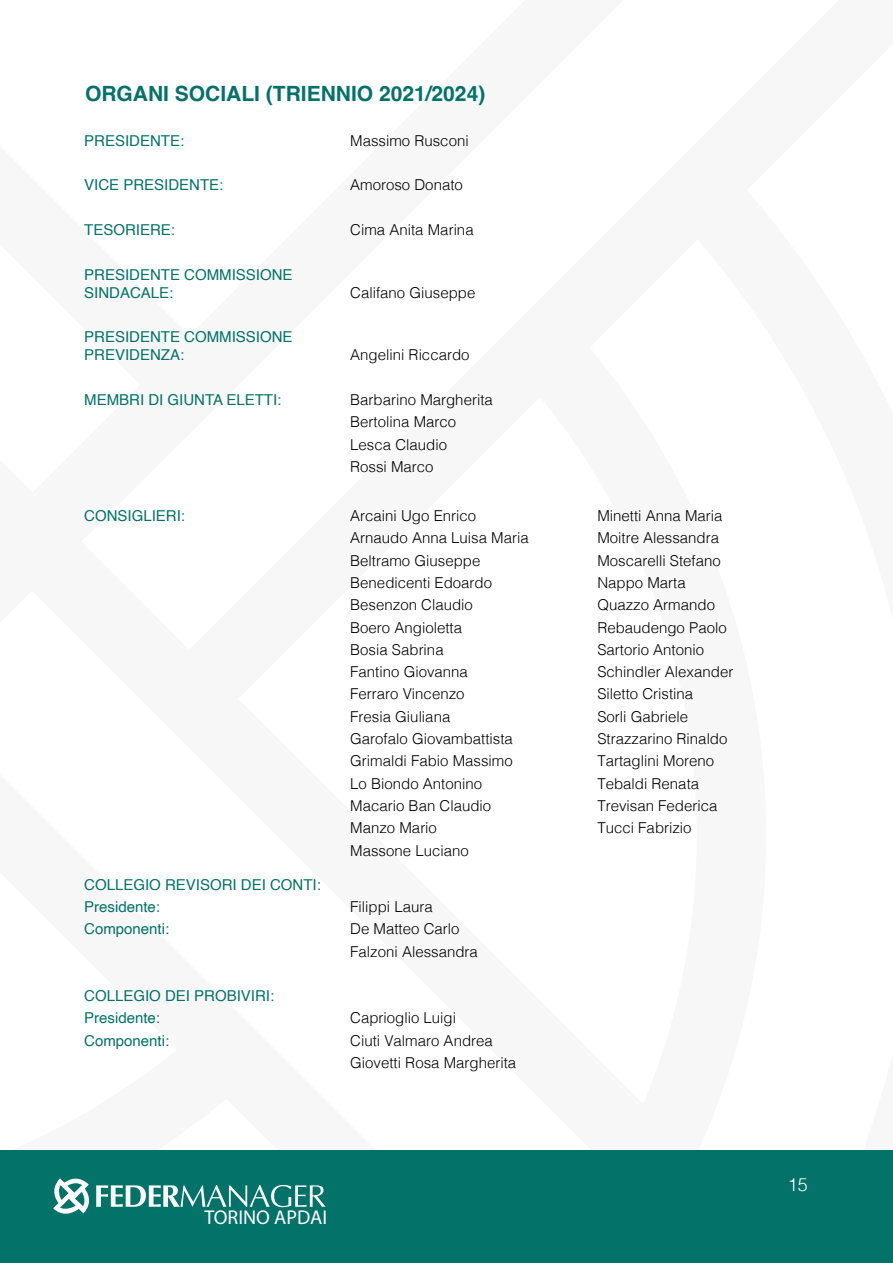
<style>
.page{position:relative;width:893px;height:1263px;background:#fff}
.page>*{position:absolute;margin:0;border:0;box-sizing:border-box;transform-origin:0 0}
.t1{font:700 21px "Helvetica";color:#037269}
.t2{font:19.95px "Myriad Pro";color:#fff}
.t3{font:300 18px "Helvetica";color:#fff}
.t4{font:300 15px/22.4px "Helvetica";color:#000}
.t5{font:15px/18px "Helvetica";color:#037269}
</style>
<div class="page">
<div style="left:0;top:1150px;width:893px;height:113px;background:#037269"></div>
<svg style="left:53px;top:1178px;width:273px;height:36px"></svg>
<h1 class="t1" style="left:85px;top:81px;width:402px">ORGANI SOCIALI (TRIENNIO 2021/2024)</h1>
<p class="t5" style="left:84px;top:133px;width:102px">PRESIDENTE:</p>
<p class="t4" style="left:350px;top:129px;width:120px">Massimo Rusconi</p>
<p class="t5" style="left:84px;top:178px;width:141px">VICE PRESIDENTE:</p>
<p class="t4" style="left:350px;top:174px;width:114px">Amoroso Donato</p>
<p class="t5" style="left:84px;top:222px;width:92px">TESORIERE:</p>
<p class="t4" style="left:350px;top:219px;width:125px">Cima Anita Marina</p>
<p class="t5" style="left:84px;top:267px;width:210px">PRESIDENTE COMMISSIONE<br>SINDACALE:</p>
<p class="t4" style="left:350px;top:281px;width:127px">Califano Giuseppe</p>
<p class="t5" style="left:84px;top:329px;width:210px">PRESIDENTE COMMISSIONE<br>PREVIDENZA:</p>
<p class="t4" style="left:350px;top:344px;width:121px">Angelini Riccardo</p>
<p class="t5" style="left:84px;top:392px;width:199px">MEMBRI DI GIUNTA ELETTI:</p>
<p class="t4" style="left:350px;top:388px;width:144px">Barbarino Margherita<br>Bertolina Marco<br>Lesca Claudio<br>Rossi Marco</p>
<p class="t5" style="left:84px;top:508px;width:102px">CONSIGLIERI:</p>
<p class="t4" style="left:350px;top:504px;width:127px">Arcaini Ugo Enrico</p>
<p class="t4" style="left:597px;top:504px;width:127px">Minetti Anna Maria</p>
<p class="t4" style="left:350px;top:527px;width:180px">Arnaudo Anna Luisa Maria</p>
<p class="t4" style="left:597px;top:527px;width:123px">Moitre Alessandra</p>
<p class="t4" style="left:350px;top:549px;width:132px">Beltramo Giuseppe</p>
<p class="t4" style="left:597px;top:549px;width:125px">Moscarelli Stefano</p>
<p class="t4" style="left:350px;top:571px;width:143px">Benedicenti Edoardo</p>
<p class="t4" style="left:597px;top:571px;width:90px">Nappo Marta</p>
<p class="t4" style="left:350px;top:594px;width:124px">Besenzon Claudio</p>
<p class="t4" style="left:597px;top:594px;width:119px">Quazzo Armando</p>
<p class="t4" style="left:350px;top:616px;width:113px">Boero Angioletta</p>
<p class="t4" style="left:597px;top:616px;width:131px">Rebaudengo Paolo</p>
<p class="t4" style="left:350px;top:638px;width:95px">Bosia Sabrina</p>
<p class="t4" style="left:597px;top:638px;width:108px">Sartorio Antonio</p>
<p class="t4" style="left:350px;top:661px;width:119px">Fantino Giovanna</p>
<p class="t4" style="left:597px;top:660px;width:137px">Schindler Alexander</p>
<p class="t4" style="left:350px;top:683px;width:116px">Ferraro Vincenzo</p>
<p class="t4" style="left:597px;top:683px;width:97px">Siletto Cristina</p>
<p class="t4" style="left:350px;top:705px;width:102px">Fresia Giuliana</p>
<p class="t4" style="left:597px;top:705px;width:92px">Sorli Gabriele</p>
<p class="t4" style="left:350px;top:728px;width:164px">Garofalo Giovambattista</p>
<p class="t4" style="left:597px;top:728px;width:132px">Strazzarino Rinaldo</p>
<p class="t4" style="left:350px;top:750px;width:164px">Grimaldi Fabio Massimo</p>
<p class="t4" style="left:597px;top:750px;width:118px">Tartaglini Moreno</p>
<p class="t4" style="left:350px;top:772px;width:133px">Lo Biondo Antonino</p>
<p class="t4" style="left:597px;top:772px;width:103px">Tebaldi Renata</p>
<p class="t4" style="left:350px;top:794px;width:142px">Macario Ban Claudio</p>
<p class="t4" style="left:597px;top:794px;width:122px">Trevisan Federica</p>
<p class="t4" style="left:350px;top:817px;width:88px">Manzo Mario</p>
<p class="t4" style="left:597px;top:817px;width:96px">Tucci Fabrizio</p>
<p class="t4" style="left:350px;top:839px;width:120px">Massone Luciano</p>
<p class="t5" style="left:84px;top:874px;width:238px;line-height:22.4px">COLLEGIO REVISORI DEI CONTI:<br>Presidente:</p>
<p class="t4" style="left:350px;top:895px;width:84px">Filippi Laura</p>
<p class="t5" style="left:84px;top:921px;width:87px">Componenti:</p>
<p class="t4" style="left:350px;top:918px;width:129px">De Matteo Carlo<br>Falzoni Alessandra</p>
<p class="t5" style="left:84px;top:986px;width:192px;line-height:22.4px">COLLEGIO DEI PROBIVIRI:<br>Presidente:</p>
<p class="t4" style="left:350px;top:1007px;width:107px">Caprioglio Luigi</p>
<p class="t5" style="left:84px;top:1033px;width:87px">Componenti:</p>
<p class="t4" style="left:350px;top:1029px;width:167px">Ciuti Valmaro Andrea<br>Giovetti Rosa Margherita</p>
<h2 class="t2" style="left:204px;top:1206px;width:124px">TORINO APDAI</h2>
<p class="t3" style="left:788px;top:1174px;width:22px">15</p>
</div>
